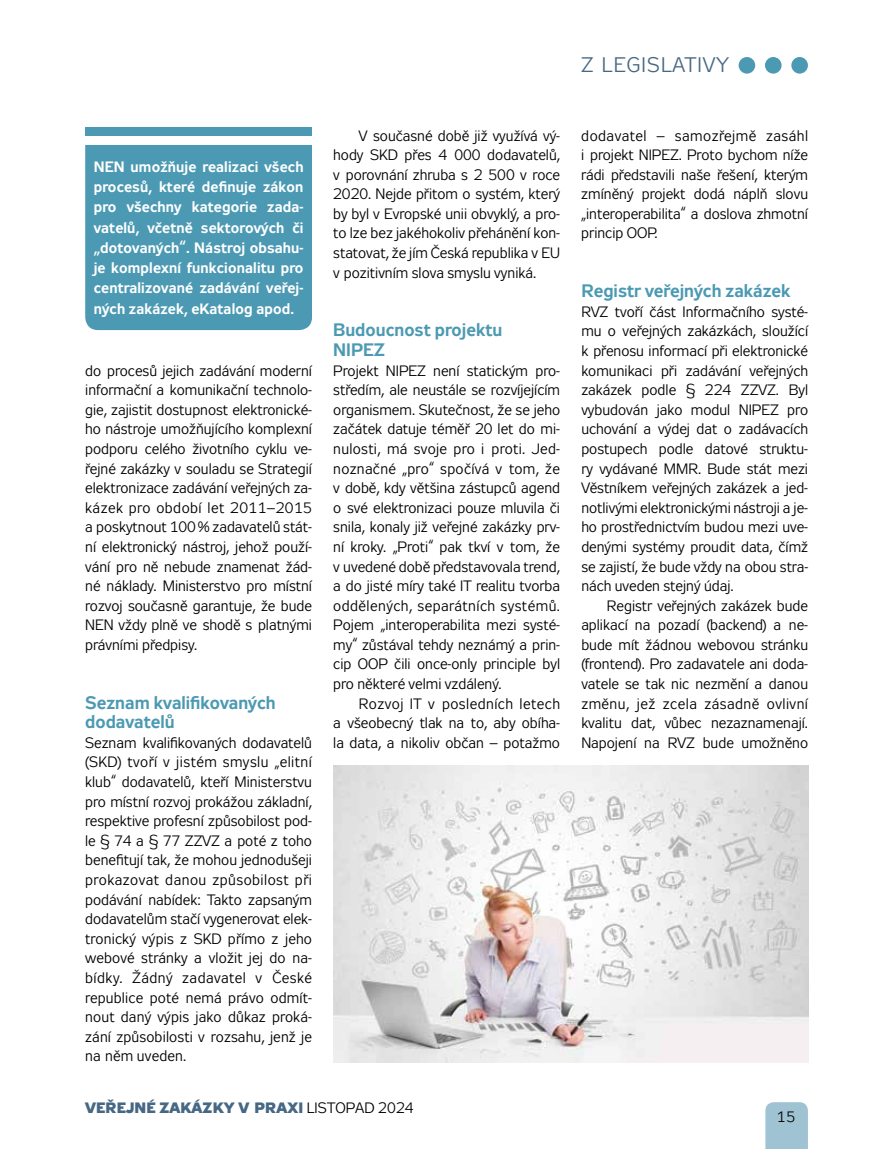
<style>
.page{position:relative;width:893px;height:1149px;background:#fff}
.page>*{position:absolute;margin:0;border:0;box-sizing:border-box;transform-origin:0 0}
.t1{font:21px "Zeppelin 31";letter-spacing:.06em;color:#466884}
.t2{font:700 18px/19.5px "Zeppelin 31";color:#4c99b3}
.t3{font:15px/19.6px "Zeppelin 31";color:#000;text-align:justify}
.t4{font:700 15px/20.2px "Zeppelin 31";letter-spacing:.01em;color:#fff;text-align:justify}
.t5{font:15px/19.6px "Zeppelin 31";letter-spacing:.02em;color:#000}
.t6{font:700 15px "Zeppelin 33";letter-spacing:.01em;color:#466884}
.s1{font-family:"Zeppelin 31";font-weight:400;color:#000}
</style>
<div class="page">
<div style="left:765px;top:1102px;width:43px;height:46px;background:#9fc3d3"></div>
<div style="left:791px;top:57px;width:17px;height:17px;background:#4c99b3;border-radius:50%"></div>
<div style="left:765px;top:57px;width:17px;height:17px;background:#4c99b3;border-radius:50%"></div>
<div style="left:739px;top:57px;width:16px;height:17px;background:#4c99b3;border-radius:50%"></div>
<div style="left:85px;top:145px;width:227px;height:185px;background:#4c99b3"></div>
<div style="left:85px;top:128px;width:227px;height:8px;background:#4c99b3"></div>
<img style="left:334px;top:765px;width:475px;height:297px">
<h1 class="t1" style="left:581px;top:54px;width:149px">z legislativy</h1>
<p class="t4" style="left:94px;top:158px;width:211px">NEN umožňuje realizaci všech procesů, které definuje zákon pro všechny kategorie zada&shy;vatelů, včetně sektorových či „dotovaných“. Nástroj obsahu&shy;je komplexní funkcionalitu pro centralizované zadávání veřej&shy;ných zakázek, eKatalog apod.</p>
<p class="t3" style="left:85px;top:361px;width:228px">do procesů jejich zadávání moderní informační a komunikační technolo&shy;gie, zajistit dostupnost elektronické&shy;ho nástroje umožňujícího komplexní podporu celého životního cyklu ve&shy;řejné zakázky v souladu se Strategií elektronizace zadávání veřejných za&shy;kázek pro období let 2011–2015 a poskytnout 100% zadavatelů stát&shy;ní elektronický nástroj, jehož použí&shy;vání pro ně nebude znamenat žád&shy;né náklady. Ministerstvo pro místní rozvoj současně garantuje, že bude NEN vždy plně ve shodě s platnými právními předpisy.</p>
<p class="t2" style="left:85px;top:694px;width:192px">Seznam kvalifikovaných dodavatelů</p>
<p class="t3" style="left:85px;top:733px;width:228px">Seznam kvalifikovaných dodavatelů (SKD) tvoří v jistém smyslu „elitní klub“ dodavatelů, kteří Ministerstvu pro místní rozvoj prokážou základní, respektive profesní způsobilost pod&shy;le § 74 a § 77 ZZVZ</p>
<p class="t3" style="left:85px;top:830px;width:228px;text-indent:139px">a poté z toho benefitují tak, že mohou jednodušeji prokazovat danou způsobilost při podávání nabídek: Takto zapsaným dodavatelům stačí vygenerovat elek&shy;tronický výpis z SKD přímo z jeho webové stránky a vložit jej do na&shy;bídky. Žádný zadavatel v České republice poté nemá právo odmít&shy;nout daný výpis jako důkaz proká&shy;zání způsobilosti v rozsahu, jenž je na něm uveden.</p>
<p class="t3" style="left:333px;top:126px;width:228px;text-indent:26px">V současné době již využívá vý&shy;hody SKD přes 4 000 dodavatelů, v porovnání zhruba s 2 500 v roce 2020. Nejde přitom o systém, který by byl v Evropské unii obvyklý, a pro&shy;to lze bez jakéhokoliv přehánění kon&shy;statovat, že jím Česká republika v EU v pozitivním slova smyslu vyniká.</p>
<p class="t2" style="left:333px;top:322px;width:171px">Budoucnost projektu<br>NIPEZ</p>
<p class="t3" style="left:333px;top:361px;width:71px">Projekt NIPEZ</p>
<p class="t3" style="left:333px;top:361px;width:228px;text-indent:100px">není statickým pro&shy;středím, ale neustále se rozvíjejícím organismem. Skutečnost, že se jeho začátek datuje téměř 20 let do mi&shy;nulosti, má svoje pro i proti. Jed&shy;noznačné „pro“ spočívá v tom, že v době, kdy většina zástupců agend o své elektronizaci pouze mluvila či snila, konaly již veřejné zakázky prv&shy;ní kroky. „Proti“ pak tkví v tom, že v uvedené době představovala trend, a do jisté míry také IT realitu tvorba oddělených, separátních systémů.<br>Pojem „interoperabilita mezi systé&shy;my“ zůstával tehdy neznámý a prin&shy;cip OOP</p>
<p class="t3" style="left:333px;top:654px;width:228px;text-indent:61px">čili once-only principle byl pro některé velmi vzdálený.</p>
<p class="t3" style="left:333px;top:693px;width:228px;text-indent:26px">Rozvoj IT v posledních letech a všeobecný tlak na to, aby obíha&shy;la data, a nikoliv občan – potažmo</p>
<p class="t6" style="left:85px;top:1098px;width:330px">VEŘEJNÉ ZAKÁZKY V PRAXI <span class="s1">listopad 2024</span></p>
<p class="t5" style="left:581px;top:126px;width:228px">dodavatel – samozřejmě zasáhl i projekt NIPEZ</p>
<p class="t3" style="left:581px;top:145px;width:228px;text-indent:98px">. Proto bychom níže rádi představili naše řešení, kterým zmíněný projekt dodá náplň slovu „interoperabilita“ a doslova zhmotní princip OOP.</p>
<p class="t2" style="left:581px;top:282px;width:211px">Registr veřejných zakázek</p>
<p class="t3" style="left:581px;top:302px;width:228px">RVZ tvoří část Informačního systé&shy;mu o veřejných zakázkách, sloužící k přenosu informací při elektronické komunikaci při zadávání veřejných zakázek podle § 224 ZZVZ</p>
<p class="t3" style="left:776px;top:380px;width:34px">. Byl</p>
<p class="t3" style="left:581px;top:400px;width:176px">vybudován jako modul NIPEZ</p>
<p class="t3" style="left:581px;top:400px;width:228px;text-indent:206px">pro uchování a výdej dat o zadávacích postupech podle datové struktu&shy;ry vydávané MMR. Bude stát mezi Věstníkem veřejných zakázek a jed&shy;notlivými elektronickými nástroji a je&shy;ho prostřednictvím budou mezi uve&shy;denými systémy proudit data, čímž se zajistí, že bude vždy na obou stra&shy;nách uveden stejný údaj.</p>
<p class="t3" style="left:581px;top:595px;width:228px;text-indent:26px">Registr veřejných zakázek bude aplikací na pozadí (backend) a ne&shy;bude mít žádnou webovou stránku (frontend). Pro zadavatele ani doda&shy;vatele se tak nic nezmění a danou změnu, jež zcela zásadně ovlivní kvalitu dat, vůbec nezaznamenají.<br>Napojení na RVZ bude umožněno</p>
<p class="t3" style="left:777px;top:1106px;width:20px">15</p>
</div>
